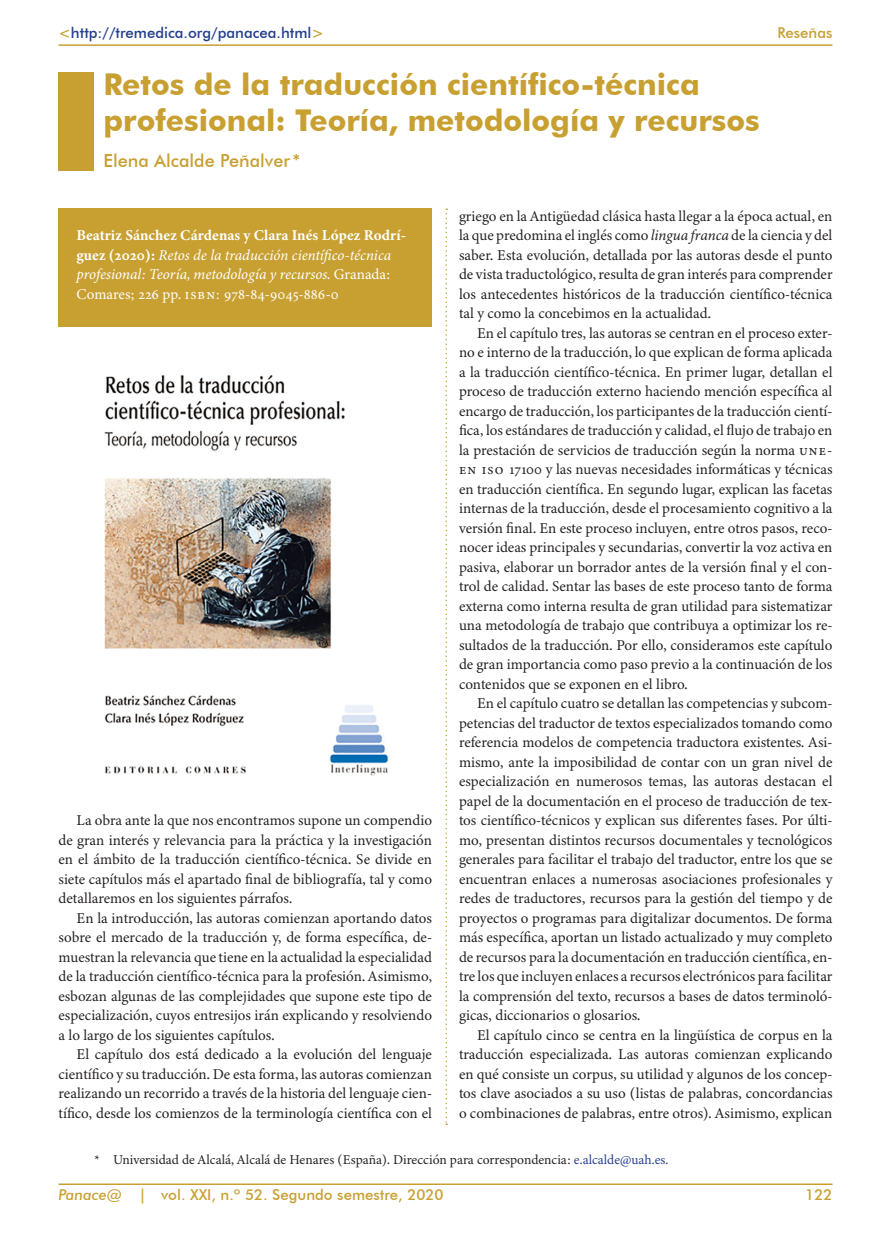
<style>
.page{position:relative;width:891px;height:1260px;background:#fff}
.page>*{position:absolute;margin:0;border:0;box-sizing:border-box;transform-origin:0 0}
.Título_de_artículo{font:700 30px/36px "Futura BT";color:#c8a032}
.Autor{font:500 18px "Futura BT";color:#c8a032}
.t1{font:15px/19.5px "Minion 3";color:#231f20;text-align:justify}
.Ficha_de_reseña{font:italic 15px/19.5px "Minion 3";color:#fff}
.t2{font:500 15px "Futura BT";color:#c8a032}
.t3{font:500 15px "Futura BT";color:#253f8e}
.Nota_al_pie{font:13.5px "Minion 3";color:#231f20}
.s1{color:#c8a032}
.s2{font-weight:700;font-style:normal}
.s3{font-style:normal}
.s4{font-family:"Minion Pro";font-style:normal}
.s5{font-style:italic}
.s6{font-family:"Minion Pro"}
.s7{color:#253f8e}
</style>
<div class="page">
<hr style="left:58px;top:1184px;width:774px;height:1px;background:#c8a032">
<hr style="left:58px;top:44px;width:774px;height:2px;background:#c8a032">
<div style="left:58px;top:72px;width:36px;height:66px;background:#c8a032"></div>
<div style="left:58px;top:138px;width:36px;height:33px;background:#c8a032"></div>
<div style="left:58px;top:208px;width:374px;height:119px;background:#c8a032"></div>
<svg style="left:446px;top:208px;width:1px;height:917px"></svg>
<img style="left:104px;top:375px;width:285px;height:401px">
<p class="t3" style="left:58px;top:24px;width:267px"><span class="s1">&lt;</span>http://tremedica.org/panacea.html<span class="s1">&gt;</span></p>
<p class="t2" style="left:777px;top:24px;width:57px">Reseñas</p>
<p class="Título_de_artículo" style="left:104px;top:66px;width:658px">Retos de la traducción científico-técnica profesional: Teoría, metodología y recursos</p>
<p class="Autor" style="left:104px;top:149px;width:198px">Elena Alcalde Peñalver *</p>
<p class="Ficha_de_reseña" style="left:76px;top:225px;width:331px"><span class="s2">Beatriz Sánchez Cárdenas y Clara Inés López Rodrí&shy;guez (2020):</span> Retos de la traducción científico-técnica profesional: Teoría, metodología y recursos<span class="s3">. Granada:<br>Comares; 226 pp.</span> <span class="s4">isbn:</span> <span class="s3">978-84-9045-886-0</span></p>
<p class="t1" style="left:58px;top:810px;width:375px;text-indent:18px">La obra ante la que nos encontramos supone un compendio de gran interés y relevancia para la práctica y la investigación en el ámbito de la traducción científico-técnica. Se divide en siete capítulos más el apartado final de bibliografía, tal y como detallaremos en los siguientes párrafos.</p>
<p class="t1" style="left:58px;top:908px;width:375px;text-indent:18px">En la introducción, las autoras comienzan aportando datos sobre el mercado de la traducción y, de forma específica, de&shy;muestran la relevancia que tiene en la actualidad la especialidad de la traducción científico-técnica para la profesión. Asimismo, esbozan algunas de las complejidades que supone este tipo de especialización, cuyos entresijos irán explicando y resolviendo a lo largo de los siguientes capítulos.</p>
<p class="t1" style="left:58px;top:1044px;width:375px;text-indent:18px">El capítulo dos está dedicado a la evolución del lenguaje científico y su traducción. De esta forma, las autoras comienzan realizando un recorrido a través de la historia del lenguaje cien&shy;tífico, desde los comienzos de la terminología científica con el</p>
<p class="t1" style="left:459px;top:206px;width:375px">griego en la Antigüedad clásica hasta llegar a la época actual, en la que predomina el inglés como <span class="s5">lingua franca</span> de la ciencia y del saber. Esta evolución, detallada por las autoras desde el punto de vista traductológico, resulta de gran interés para comprender los antecedentes históricos de la traducción científico-técnica tal y como la concebimos en la actualidad.</p>
<p class="t1" style="left:459px;top:323px;width:375px;text-indent:18px">En el capítulo tres, las autoras se centran en el proceso exter&shy;no e interno de la traducción, lo que explican de forma aplicada a la traducción científico-técnica. En primer lugar, detallan el proceso de traducción externo haciendo mención específica al encargo de traducción, los participantes de la traducción cientí&shy;fica, los estándares de traducción y calidad, el flujo de trabajo en la prestación de servicios de traducción según la norma <span class="s6">une&shy;en iso</span> 17100 y las nuevas necesidades informáticas y técnicas en traducción científica. En segundo lugar, explican las facetas internas de la traducción, desde el procesamiento cognitivo a la versión final. En este proceso incluyen, entre otros pasos, reco&shy;nocer ideas principales y secundarias, convertir la voz activa en pasiva, elaborar un borrador antes de la versión final y el con&shy;trol de calidad. Sentar las bases de este proceso tanto de forma externa como interna resulta de gran utilidad para sistematizar una metodología de trabajo que contribuya a optimizar los re&shy;sultados de la traducción. Por ello, consideramos este capítulo de gran importancia como paso previo a la continuación de los contenidos que se exponen en el libro.</p>
<p class="t1" style="left:459px;top:693px;width:375px;text-indent:18px">En el capítulo cuatro se detallan las competencias y subcom&shy;petencias del traductor de textos especializados tomando como referencia modelos de competencia traductora existentes. Asi&shy;mismo, ante la imposibilidad de contar con un gran nivel de especialización en numerosos temas, las autoras destacan el papel de la documentación en el proceso de traducción de tex&shy;tos científico-técnicos y explican sus diferentes fases. Por últi&shy;mo, presentan distintos recursos documentales y tecnológicos generales para facilitar el trabajo del traductor, entre los que se encuentran enlaces a numerosas asociaciones profesionales y redes de traductores, recursos para la gestión del tiempo y de proyectos o programas para digitalizar documentos. De forma más específica, aportan un listado actualizado y muy completo de recursos para la documentación en traducción científica, en&shy;tre los que incluyen enlaces a recursos electrónicos para facilitar la comprensión del texto, recursos a bases de datos terminoló&shy;gicas, diccionarios o glosarios.</p>
<p class="t1" style="left:459px;top:1025px;width:375px;text-indent:18px">El capítulo cinco se centra en la lingüística de corpus en la traducción especializada. Las autoras comienzan explicando en qué consiste un corpus, su utilidad y algunos de los concep&shy;tos clave asociados a su uso (listas de palabras, concordancias o combinaciones de palabras, entre otros). Asimismo, explican</p>
<p class="Nota_al_pie" style="left:94px;top:1150px;width:575px">* Universidad de Alcalá, Alcalá de Henares (España). Dirección para correspondencia: <span class="s7">e.alcalde@uah.es.</span></p>
<p class="t2" style="left:58px;top:1186px;width:387px"><span class="s5">Panace@</span> | vol. XXI, n.º 52. Segundo semestre, 2020</p>
<p class="t2" style="left:805px;top:1186px;width:29px">122</p>
</div>
